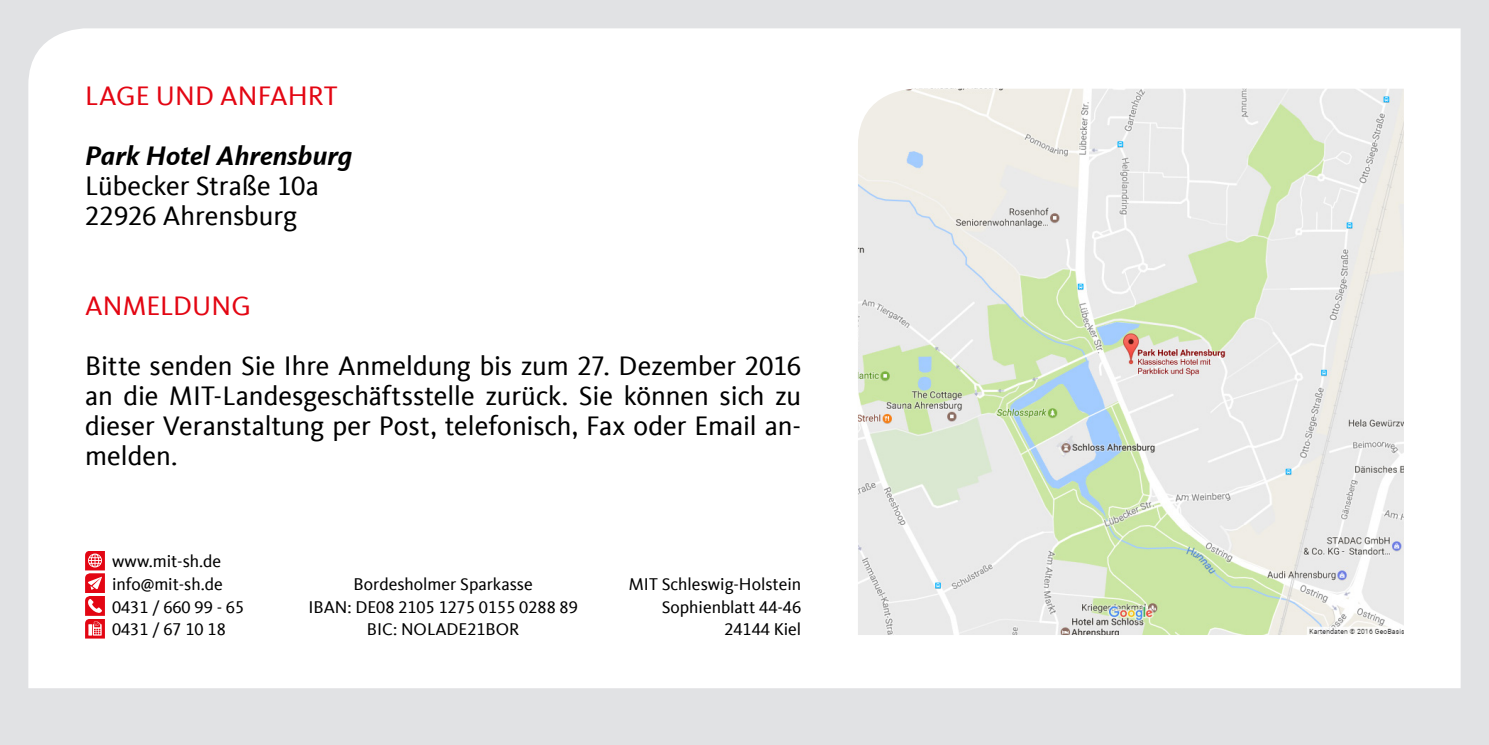
<style>
.page{position:relative;width:1489px;height:745px;background:#fff}
.page>*{position:absolute;margin:0;border:0;box-sizing:border-box;transform-origin:0 0}
.t1{font:27.5px/30px "CDU Kievit Tab";color:#000}
.t2{font:27.5px "CDU Kievit Tab";letter-spacing:.005em;color:#e30613}
.t3{font:italic 700 27.5px "CDU Kievit Tab";letter-spacing:.005em;color:#000}
.t4{font:17.5px/22.5px "CDU Kievit Tab";color:#000;text-align:right}
</style>
<div class="page">
<div style="left:0;top:0;width:1488px;height:744px;background:#e1e2e4"></div>
<div style="left:28px;top:28px;width:1432px;height:659px;background:#fff"></div>
<img style="left:857px;top:89px;width:546px;height:545px">
<svg style="left:85px;top:550px;width:20px;height:88px;background:#ec5861"></svg>
<p class="t2" style="left:85px;top:80px;width:254px">LAGE UND ANFAHRT</p>
<p class="t3" style="left:85px;top:139px;width:269px">Park Hotel Ahrensburg</p>
<p class="t1" style="left:85px;top:171px;width:235px">Lübecker Straße 10a<br>22926 Ahrensburg</p>
<p class="t2" style="left:85px;top:290px;width:167px">ANMELDUNG</p>
<p class="t1" style="left:85px;top:351px;width:717px;text-align:justify">Bitte senden Sie Ihre Anmeldung bis zum 27. Dezember 2016 an die MIT-Landesgeschäftsstelle zurück. Sie können sich zu dieser Veranstaltung per Post, telefonisch, Fax oder Email an&shy;melden.</p>
<p class="t4" style="left:112px;top:550px;width:134px;text-align:left">www.mit-sh.de info@mit-sh.de<br>0431 / 660 99 - 65<br>0431 / 67 10 18</p>
<p class="t4" style="left:308px;top:572px;width:271px;text-align:center">Bordesholmer Sparkasse<br>IBAN: DE08 2105 1275 0155 0288 89<br>BIC: NOLADE21BOR</p>
<p class="t4" style="left:629px;top:572px;width:174px">MIT Schleswig-Holstein<br>Sophienblatt 44-46<br>24144 Kiel</p>
</div>
